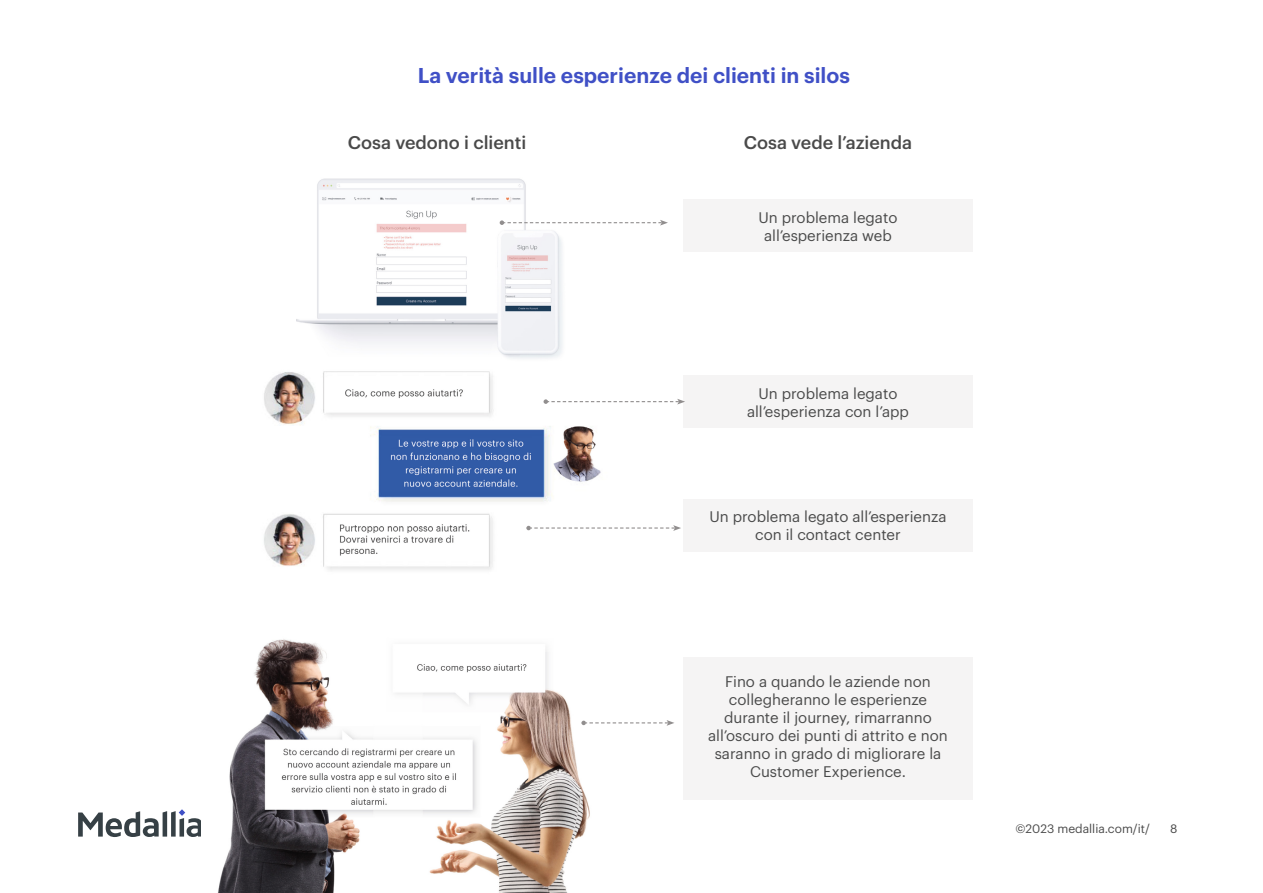
<style>
.page{position:relative;width:1263px;height:893px;background:#fff}
.page>*{position:absolute;margin:0;border:0;box-sizing:border-box;transform-origin:0 0}
.t1{font:600 21px "Graphik";color:#4050c6}
.t2{font:500 18px "Graphik";color:#4a4a4a}
.t3{font:15px/18px "Graphik";color:#4a4a4a;text-align:center}
.t4{font:12px "Graphik";color:#4a4a4a}
</style>
<div class="page">
<svg style="left:78px;top:809px;width:123px;height:28px"></svg>
<img style="left:296px;top:178px;width:267px;height:180px">
<img style="left:264px;top:371px;width:337px;height:200px">
<img style="left:218px;top:639px;width:372px;height:254px">
<div style="left:683px;top:200px;width:289px;height:52px;background:#f5f4f4"></div>
<div style="left:683px;top:376px;width:289px;height:52px;background:#f5f4f4"></div>
<div style="left:683px;top:500px;width:289px;height:52px;background:#f5f4f4"></div>
<div style="left:683px;top:657px;width:289px;height:142px;background:#f5f4f4"></div>
<svg style="left:581px;top:720px;width:93px;height:6px"></svg>
<svg style="left:500px;top:220px;width:168px;height:6px"></svg>
<svg style="left:543px;top:399px;width:142px;height:5px"></svg>
<svg style="left:526px;top:525px;width:155px;height:6px"></svg>
<h1 class="t1" style="left:418px;top:59px;width:434px">La verità sulle esperienze dei clienti in silos</h1>
<p class="t2" style="left:348px;top:129px;width:180px">Cosa vedono i clienti</p>
<p class="t2" style="left:744px;top:129px;width:170px">Cosa vede l’azienda</p>
<p class="t3" style="left:758px;top:207px;width:140px">Un problema legato all’esperienza web</p>
<p class="t3" style="left:747px;top:383px;width:163px">Un problema legato all’esperienza con l’app</p>
<p class="t3" style="left:709px;top:507px;width:238px">Un problema legato all’esperienza con il contact center</p>
<p class="t3" style="left:708px;top:671px;width:241px">Fino a quando le aziende non collegheranno le esperienze durante il journey, rimarranno all’oscuro dei punti di attrito e non saranno in grado di migliorare la<br>Customer Experience.</p>
<p class="t4" style="left:1015px;top:820px;width:136px">©2023 medallia.com/it/</p>
<p class="t4" style="left:1170px;top:820px;width:9px">8</p>
</div>
